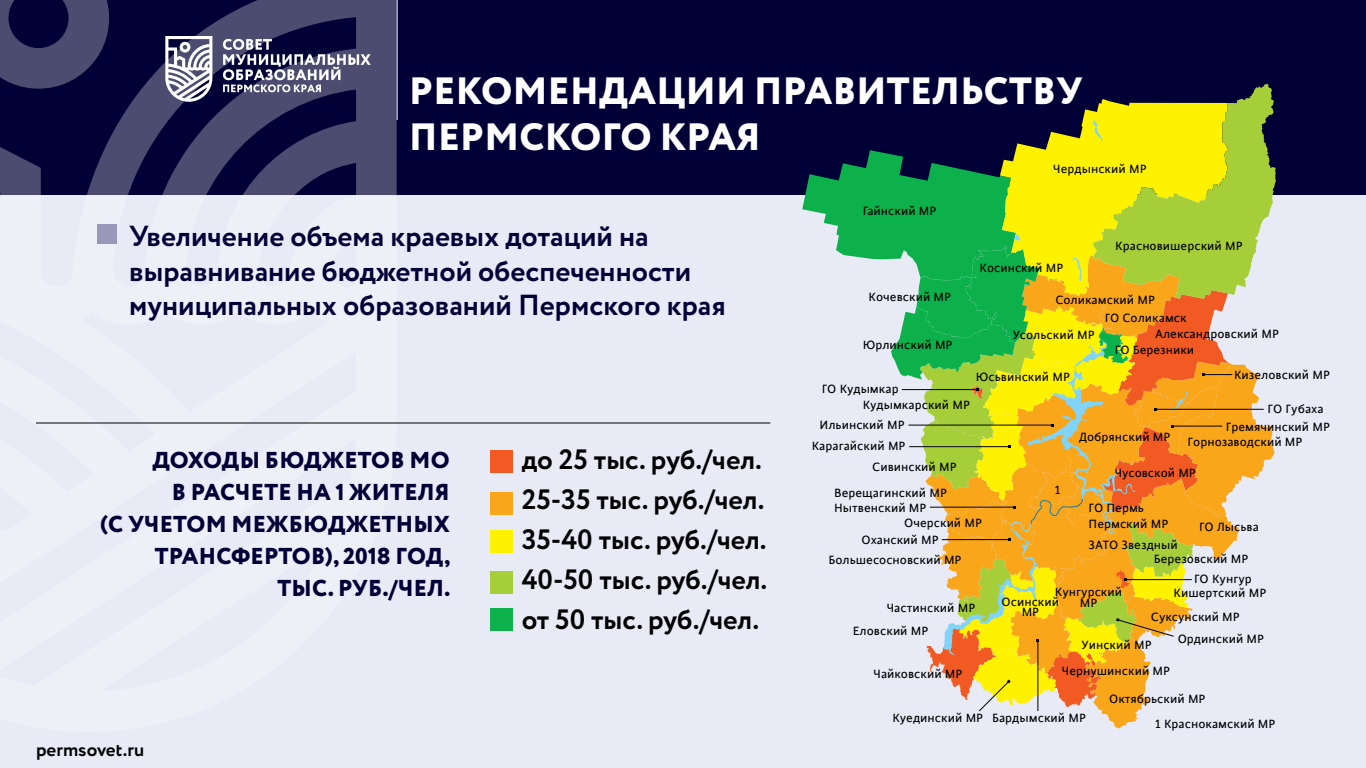
<style>
.page{position:relative;width:1366px;height:768px;background:#fff}
.page>*{position:absolute;margin:0;border:0;box-sizing:border-box;transform-origin:0 0}
.t1{font:800 38px/45.6px "Circe";letter-spacing:.01em;color:#fff}
.t2{font:700 29px/34.8px "Circe";color:#000036}
.t3{font:700 28px/40px "Circe";color:#000}
.t4{font:800 23px/32px "Circe";letter-spacing:.01em;color:#000036;text-align:right}
.t5{font:700 19px "Circe";color:#000}
.t6{font:13.4px/16.8px "Cinta";color:#000}
</style>
<div class="page">
<div style="left:0;top:195px;width:1366px;height:573px;background:#e8eaf6"></div>
<div style="left:0;top:0;width:1366px;height:195px;background:#000036"></div>
<svg style="left:0;top:0;width:397px;height:244px"></svg>
<svg style="left:165px;top:36px;width:206px;height:66px"></svg>
<hr style="left:397px;top:0;width:1px;height:120px;background:#fff">
<div style="left:98px;top:224px;width:19px;height:19px;background:#9a97b9"></div>
<svg style="left:802px;top:84px;width:474px;height:645px"></svg>
<div style="left:490px;top:450px;width:23px;height:23px;background:#f15a22"></div>
<div style="left:490px;top:492px;width:23px;height:23px;background:#faa61a"></div>
<div style="left:490px;top:530px;width:23px;height:22px;background:#fff200"></div>
<div style="left:490px;top:571px;width:23px;height:23px;background:#a6ce39"></div>
<div style="left:490px;top:609px;width:23px;height:22px;background:#0db14b"></div>
<hr style="left:36px;top:422px;width:734px;height:2px;background:#000">
<h1 class="t1" style="left:409px;top:71px;width:675px">РЕКОМЕНДАЦИИ ПРАВИТЕЛЬСТВУ<br>ПЕРМСКОГО КРАЯ</h1>
<h2 class="t2" style="left:129px;top:220px;width:598px">Увеличение объема краевых дотаций на выравнивание бюджетной обеспеченности муниципальных образований Пермского края</h2>
<h3 class="t4" style="left:100px;top:446px;width:352px">ДОХОДЫ БЮДЖЕТОВ МО<br>В РАСЧЕТЕ НА 1 ЖИТЕЛЯ<br>(С УЧЕТОМ МЕЖБЮДЖЕТНЫХ<br>ТРАНСФЕРТОВ), 2018 ГОД,<br>ТЫС. РУБ./ЧЕЛ.</h3>
<h3 class="t5" style="left:36px;top:737px;width:110px">permsovet.ru</h3>
<h3 class="t3" style="left:522px;top:440px;width:247px">до 25 тыс. руб./чел.<br>25-35 тыс. руб./чел.<br>35-40 тыс. руб./чел.<br>40-50 тыс. руб./чел. от 50 тыс. руб./чел.</h3>
<p class="t6" style="left:863px;top:202px;width:75px">Гайнский МР</p>
<p class="t6" style="left:869px;top:289px;width:84px">Кочевский МР</p>
<p class="t6" style="left:863px;top:337px;width:91px">Юрлинский МР</p>
<p class="t6" style="left:822px;top:381px;width:78px">ГО Кудымкар</p>
<p class="t6" style="left:1053px;top:161px;width:95px">Чердынский МР</p>
<p class="t6" style="left:980px;top:259px;width:85px">Косинский МР</p>
<p class="t6" style="left:1115px;top:237px;width:129px">Красновишерский МР</p>
<p class="t6" style="left:1055px;top:292px;width:101px">Соликамский МР</p>
<p class="t6" style="left:1105px;top:310px;width:84px">ГО Соликамск</p>
<p class="t6" style="left:1013px;top:326px;width:83px">Усольский МР</p>
<p class="t6" style="left:1155px;top:326px;width:125px">Александровский МР</p>
<p class="t6" style="left:976px;top:369px;width:96px">Юсьвинский МР</p>
<p class="t6" style="left:1115px;top:341px;width:81px">ГО Березники</p>
<p class="t6" style="left:1234px;top:367px;width:97px">Кизеловский МР</p>
<p class="t6" style="left:863px;top:396px;width:109px">Кудымкарский МР</p>
<p class="t6" style="left:1268px;top:401px;width:58px">ГО Губаха</p>
<p class="t6" style="left:820px;top:417px;width:86px">Ильинский МР</p>
<p class="t6" style="left:812px;top:438px;width:95px">Карагайский МР</p>
<p class="t6" style="left:872px;top:459px;width:86px">Сивинский МР</p>
<p class="t6" style="left:1226px;top:419px;width:106px">Гремячинский МР</p>
<p class="t6" style="left:1079px;top:429px;width:93px">Добрянский МР</p>
<p class="t6" style="left:1115px;top:465px;width:83px">Чусовской МР</p>
<p class="t6" style="left:1188px;top:434px;width:116px">Горнозаводский МР</p>
<p class="t6" style="left:834px;top:485px;width:114px">Верещагинский МР</p>
<p class="t6" style="left:1055px;top:482px;width:7px">1</p>
<p class="t6" style="left:834px;top:499px;width:94px">Нытвенский МР</p>
<p class="t6" style="left:904px;top:515px;width:79px">Очерский МР</p>
<p class="t6" style="left:862px;top:532px;width:79px">Оханский МР</p>
<p class="t6" style="left:1089px;top:499px;width:81px">ГО Пермь<br>Пермский МР</p>
<p class="t6" style="left:1089px;top:537px;width:91px">ЗАТО Звездный</p>
<p class="t6" style="left:1199px;top:518px;width:61px">ГО Лысьва</p>
<p class="t6" style="left:829px;top:552px;width:134px">Большесосновский МР</p>
<p class="t6" style="left:1154px;top:550px;width:96px">Березовский МР</p>
<p class="t6" style="left:887px;top:600px;width:90px">Частинский МР</p>
<p class="t6" style="left:853px;top:623px;width:77px">Еловский МР</p>
<p class="t6" style="left:1002px;top:587px;width:122px;line-height:10.6px;text-indent:53px">Кунгурский<br>Осинский</p>
<p class="t6" style="left:1080px;top:595px;width:19px">МР</p>
<p class="t6" style="left:1022px;top:604px;width:19px">МР</p>
<p class="t6" style="left:1194px;top:571px;width:59px">ГО Кунгур</p>
<p class="t6" style="left:1174px;top:585px;width:94px">Кишертский МР</p>
<p class="t6" style="left:1151px;top:609px;width:90px">Суксунский МР</p>
<p class="t6" style="left:1082px;top:637px;width:71px">Уинский МР</p>
<p class="t6" style="left:1178px;top:631px;width:88px">Ординский МР</p>
<p class="t6" style="left:874px;top:665px;width:90px">Чайковский МР</p>
<p class="t6" style="left:1062px;top:663px;width:110px">Чернушинский МР</p>
<p class="t6" style="left:1109px;top:691px;width:98px">Октябрьский МР</p>
<p class="t6" style="left:892px;top:710px;width:92px">Куединский МР</p>
<p class="t6" style="left:992px;top:710px;width:95px">Бардымский МР</p>
<p class="t6" style="left:1155px;top:716px;width:122px">1 Краснокамский МР</p>
</div>
